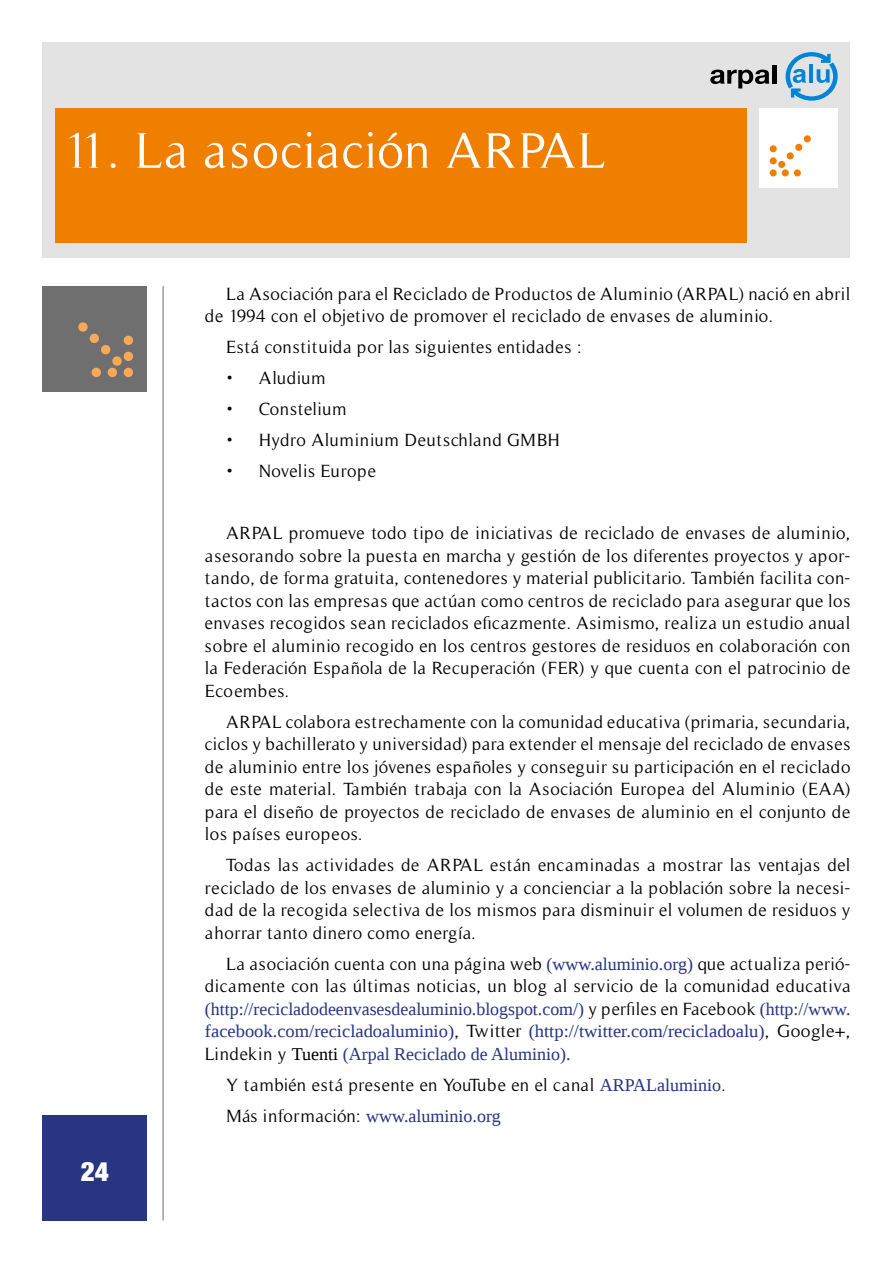
<style>
.page{position:relative;width:893px;height:1263px;background:#fff}
.page>*{position:absolute;margin:0;border:0;box-sizing:border-box;transform-origin:0 0}
.t1{font:51px "Timeless";letter-spacing:.03em;color:#fff}
.t2{font:900 condensed 27px "Helvetica Neue";color:#fff}
.t3{font:18px/22.5px "Timeless";letter-spacing:.03em;color:#000;text-align:justify}
.t4{font:18px/22.5px "Tinos";color:#283583;text-align:justify}
.s1{font-family:"Tinos";color:#283583}
.s2{font-family:"Timeless";color:#000}
.s3{color:#000}
</style>
<div class="page">
<div style="left:43px;top:1115px;width:104px;height:105px;background:#283583"></div>
<div style="left:43px;top:43px;width:807px;height:215px;background:#e3e3e3"></div>
<svg style="left:786px;top:52px;width:52px;height:49px"></svg>
<svg style="left:710px;top:70px;width:59px;height:18px"></svg>
<hr style="left:772px;top:65px;width:4px;height:19px;background:#000">
<div style="left:55px;top:108px;width:691px;height:134px;background:#f07f00"></div>
<div style="left:759px;top:108px;width:79px;height:79px;background:#fff"></div>
<div style="left:770px;top:145px;width:7px;height:7px;background:#f07f00;border-radius:50%"></div>
<div style="left:770px;top:157px;width:7px;height:7px;background:#f07f00;border-radius:50%"></div>
<div style="left:770px;top:169px;width:7px;height:7px;background:#f07f00;border-radius:50%"></div>
<div style="left:794px;top:169px;width:7px;height:7px;background:#f07f00;border-radius:50%"></div>
<div style="left:782px;top:169px;width:7px;height:7px;background:#f07f00;border-radius:50%"></div>
<svg style="left:778px;top:135px;width:33px;height:33px"></svg>
<div style="left:43px;top:286px;width:104px;height:105px;background:#706f6f"></div>
<hr style="left:163px;top:286px;width:1px;height:934px;background:#706f6f">
<div style="left:124px;top:336px;width:9px;height:9px;background:#f7a859;border-radius:50%"></div>
<div style="left:124px;top:352px;width:9px;height:9px;background:#f7a859;border-radius:50%"></div>
<div style="left:124px;top:368px;width:9px;height:9px;background:#f7a859;border-radius:50%"></div>
<div style="left:92px;top:368px;width:9px;height:9px;background:#f7a859;border-radius:50%"></div>
<div style="left:108px;top:368px;width:9px;height:9px;background:#f7a859;border-radius:50%"></div>
<svg style="left:78px;top:322px;width:44px;height:44px"></svg>
<h1 class="t1" style="left:63px;top:121px;width:544px">11. La asociación ARPAL</h1>
<p class="t3" style="left:205px;top:282px;width:647px;text-indent:21px">La Asociación para el Reciclado de Productos de Aluminio (ARPAL) nació en abril de 1994 con el objetivo de promover el reciclado de envases de aluminio.</p>
<p class="t3" style="left:226px;top:336px;width:357px">Está constituida por las siguientes entidades :</p>
<p class="t3" style="left:226px;top:367px;width:101px">• Aludium</p>
<p class="t3" style="left:226px;top:398px;width:122px">• Constelium</p>
<p class="t3" style="left:226px;top:429px;width:335px">• Hydro Aluminium Deutschland GMBH</p>
<p class="t3" style="left:226px;top:460px;width:151px">• Novelis Europe</p>
<h2 class="t2" style="left:81px;top:1149px;width:30px">24</h2>
<p class="t3" style="left:205px;top:522px;width:647px;text-indent:21px">ARPAL promueve todo tipo de iniciativas de reciclado de envases de aluminio, asesorando sobre la puesta en marcha y gestión de los diferentes proyectos y apor&shy;tando, de forma gratuita, contenedores y material publicitario. También facilita con&shy;tactos con las empresas que actúan como centros de reciclado para asegurar que los envases recogidos sean reciclados eficazmente. Asimismo, realiza un estudio anual sobre el aluminio recogido en los centros gestores de residuos en colaboración con la Federación Española de la Recuperación (FER) y que cuenta con el patrocinio de Ecoembes.</p>
<p class="t3" style="left:205px;top:710px;width:647px;text-indent:21px">ARPAL colabora estrechamente con la comunidad educativa (primaria, secundaria, ciclos y bachillerato y universidad) para extender el mensaje del reciclado de envases de aluminio entre los jóvenes españoles y conseguir su participación en el reciclado de este material. También trabaja con la Asociación Europea del Aluminio (EAA) para el diseño de proyectos de reciclado de envases de aluminio en el conjunto de los países europeos.</p>
<p class="t3" style="left:205px;top:854px;width:647px;text-indent:21px">Todas las actividades de ARPAL están encaminadas a mostrar las ventajas del reciclado de los envases de aluminio y a concienciar a la población sobre la necesi&shy;dad de la recogida selectiva de los mismos para disminuir el volumen de residuos y ahorrar tanto dinero como energía.</p>
<p class="t3" style="left:205px;top:952px;width:647px;text-align:right">La asociación cuenta con una página web <span class="s1">(www.aluminio.org)</span> que actualiza perió&shy;dicamente con las últimas noticias, un blog al servicio de la comunidad educativa</p>
<p class="t4" style="left:205px;top:998px;width:647px">(http://recicladodeenvasesdealuminio.blogspot.com/) <span class="s2">y perfiles en Facebook</span> (http://www. facebook.com/recicladoaluminio)<span class="s2">, Twitter</span> (http://twitter.com/recicladoalu)<span class="s2">, Google+, Lindekin y</span> <span class="s3">Tuenti</span> (Arpal Reciclado de Aluminio).</p>
<p class="t3" style="left:226px;top:1073px;width:501px">Y también está presente en YouTube en el canal <span class="s1">ARPALaluminio</span>.</p>
<p class="t4" style="left:226px;top:1105px;width:276px"><span class="s2">Más información:</span> www.aluminio.org</p>
</div>
